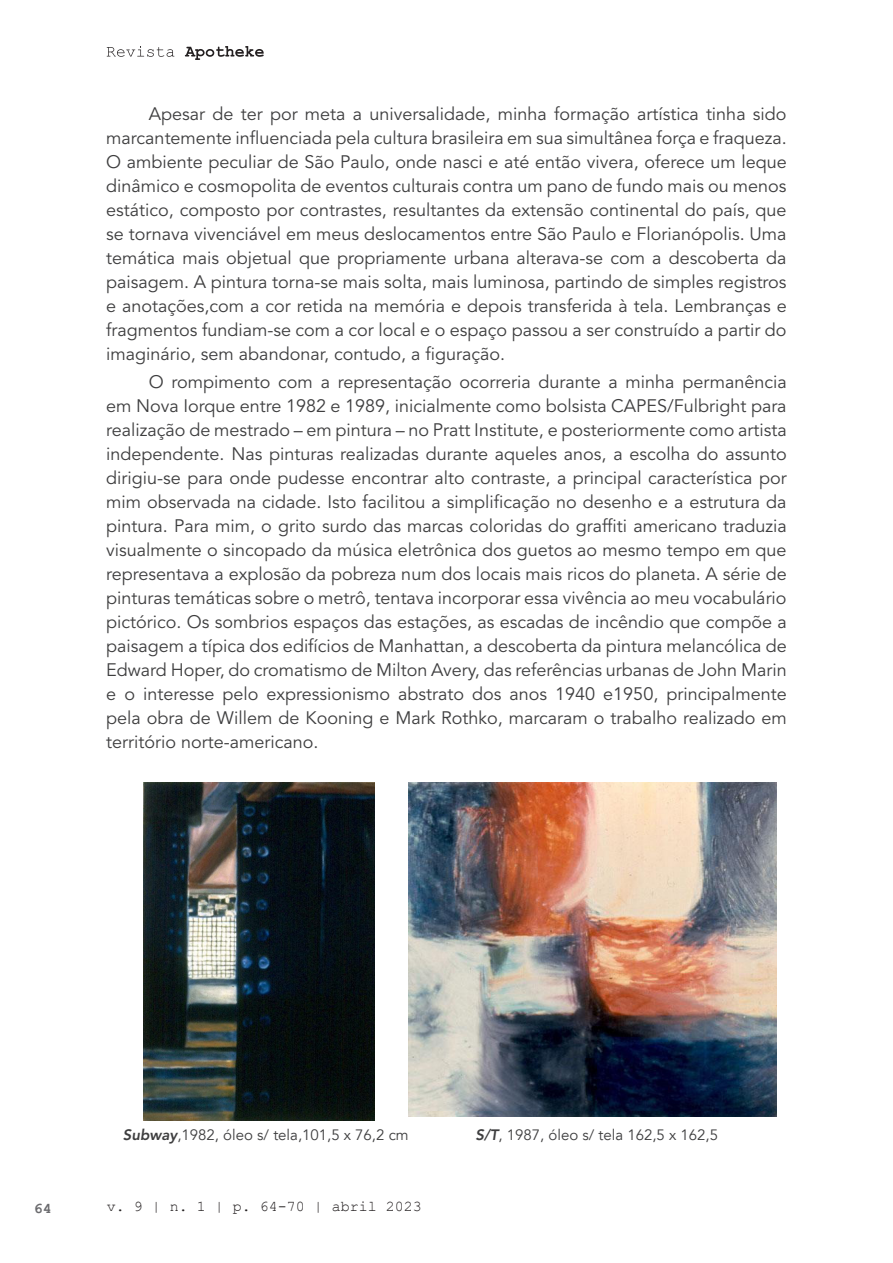
<style>
.page{position:relative;width:893px;height:1263px;background:#fff}
.page>*{position:absolute;margin:0;border:0;box-sizing:border-box;transform-origin:0 0}
.Corpo_Texto{font:18px/24px "Avenir LT Std";color:#3e3e3f;text-align:justify}
.Legenda_Foto{font:15px "Avenir LT";color:#3e3e3f}
.t1{font:15px "Courier New";color:#231f20}
.t2{font:700 15px "Courier New";color:#6b6b6e}
.s1{font-family:"Avenir LT Std";font-weight:800;font-style:italic}
</style>
<div class="page">
<svg style="left:107px;top:46px;width:67px;height:11px"></svg>
<svg style="left:185px;top:46px;width:79px;height:14px"></svg>
<img style="left:144px;top:782px;width:230px;height:338px">
<img style="left:408px;top:782px;width:368px;height:334px">
<p class="Corpo_Texto" style="left:106px;top:102px;width:682px;text-indent:43px">Apesar de ter por meta a universalidade, minha formação artística tinha sido marcantemente influenciada pela cultura brasileira em sua simultânea força e fraqueza.<br>O ambiente peculiar de São Paulo, onde nasci e até então vivera, oferece um leque dinâmico e cosmopolita de eventos culturais contra um pano de fundo mais ou menos estático, composto por contrastes, resultantes da extensão continental do país, que se tornava vivenciável em meus deslocamentos entre São Paulo e Florianópolis. Uma temática mais objetual que propriamente urbana alterava-se com a descoberta da paisagem. A pintura torna-se mais solta, mais luminosa, partindo de simples registros e anotações,com a cor retida na memória e depois transferida à tela. Lembranças e fragmentos fundiam-se com a cor local e o espaço passou a ser construído a partir do imaginário, sem abandonar, contudo, a figuração.</p>
<p class="Corpo_Texto" style="left:106px;top:370px;width:682px;text-indent:43px">O rompimento com a representação ocorreria durante a minha permanência em Nova Iorque entre 1982 e 1989, inicialmente como bolsista CAPES/Fulbright para realização de mestrado – em pintura – no Pratt Institute, e posteriormente como artista independente. Nas pinturas realizadas durante aqueles anos, a escolha do assunto dirigiu-se para onde pudesse encontrar alto contraste, a principal característica por mim observada na cidade. Isto facilitou a simplificação no desenho e a estrutura da pintura. Para mim, o grito surdo das marcas coloridas do graffiti americano traduzia visualmente o sincopado da música eletrônica dos guetos ao mesmo tempo em que representava a explosão da pobreza num dos locais mais ricos do planeta. A série de pinturas temáticas sobre o metrô, tentava incorporar essa vivência ao meu vocabulário pictórico. Os sombrios espaços das estações, as escadas de incêndio que compõe a paisagem a típica dos edifícios de Manhattan, a descoberta da pintura melancólica de Edward Hoper, do cromatismo de Milton Avery, das referências urbanas de John Marin e o interesse pelo expressionismo abstrato dos anos 1940 e1950, principalmente pela obra de Willem de Kooning e Mark Rothko, marcaram o trabalho realizado em território norte-americano.</p>
<p class="Legenda_Foto" style="left:123px;top:1126px;width:287px"><span class="s1">Subway</span>,1982, óleo s/ tela,101,5 x 76,2 cm</p>
<p class="Legenda_Foto" style="left:475px;top:1126px;width:244px"><span class="s1">S/T</span>, 1987, óleo s/ tela 162,5 x 162,5</p>
<p class="t2" style="left:34px;top:1199px;width:19px">64</p>
<p class="t1" style="left:107px;top:1197px;width:317px">v. 9 | n. 1 | p. 64-70 | abril 2023</p>
</div>
